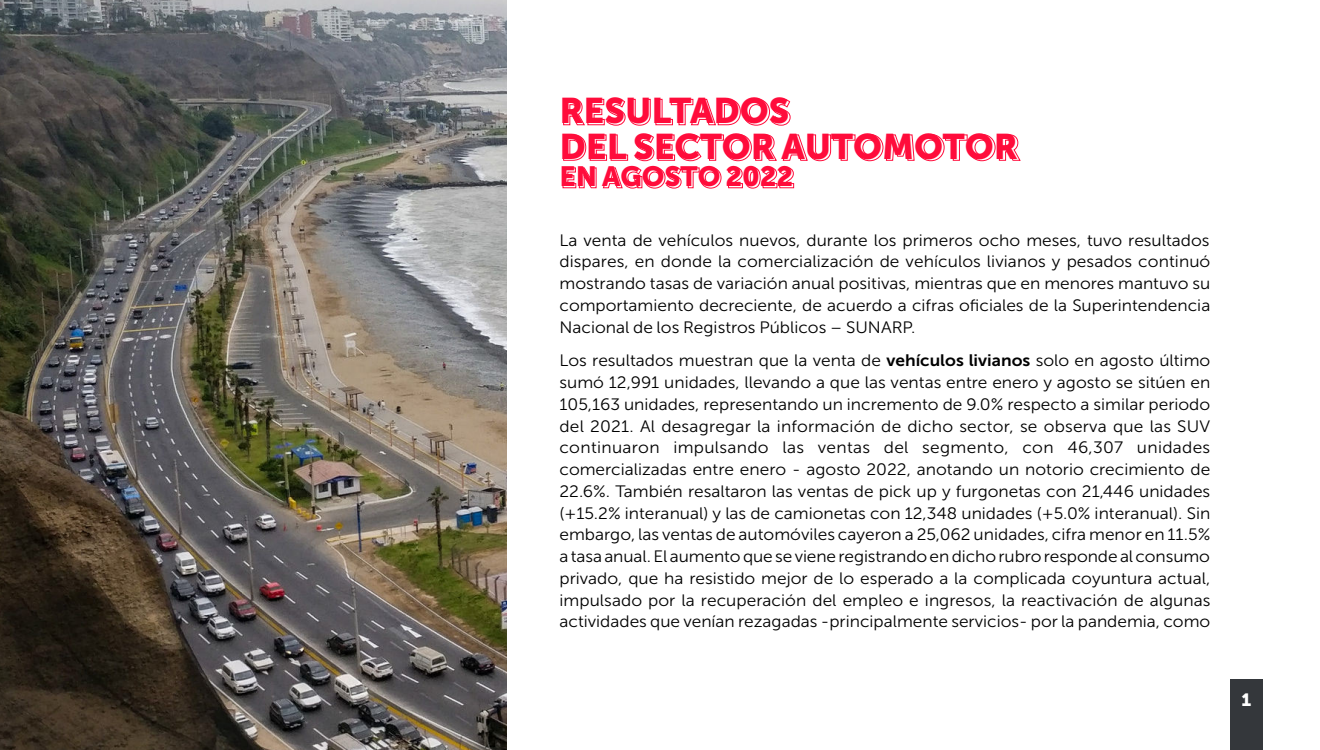
<style>
.page{position:relative;width:1320px;height:750px;background:#fff}
.page>*{position:absolute;margin:0;border:0;box-sizing:border-box;transform-origin:0 0}
.t1{font:35.4px/35.4px "Museo Sans 900";color:#ff0c3b}
.t2{font:27.75px "Museo Sans 900";color:#ff0c3b}
.t3{font:17.7px "Museo Sans 900";color:#fff}
.t4{font:16.5px/21.8px "Museo Sans 300";color:#000;text-align:justify;scale:1.05 1}
.s1{font-family:"Museo Sans 700"}
</style>
<div class="page">
<svg style="left:563px;top:98px;width:228px;height:28px"></svg>
<svg style="left:563px;top:134px;width:65px;height:27px"></svg>
<svg style="left:635px;top:134px;width:386px;height:27px"></svg>
<svg style="left:562px;top:167px;width:160px;height:22px"></svg>
<svg style="left:728px;top:167px;width:66px;height:22px"></svg>
<img style="left:0;top:0;width:507px;height:750px">
<div style="left:1230px;top:680px;width:33px;height:70px;background:#34373b"></div>
<h1 class="t1" style="left:559px;top:93px;width:460px">RESULTADOS<br>DEL SECTOR AUTOMOTOR</h1>
<h2 class="t2" style="left:559px;top:160px;width:235px">EN AGOSTO 2022</h2>
<p class="t4" style="left:560px;top:229px;width:621px">La venta de vehículos nuevos, durante los primeros ocho meses, tuvo resultados dispares, en donde la comercialización de vehículos livianos y pesados continuó mostrando tasas de variación anual positivas, mientras que en menores mantuvo su comportamiento decreciente, de acuerdo a cifras oficiales de la Superintendencia Nacional de los Registros Públicos – SUNARP.</p>
<p class="t4" style="left:560px;top:350px;width:622px">Los resultados muestran que la venta de <span class="s1">vehículos livianos</span> solo en agosto último sumó 12,991 unidades, llevando a que las ventas entre enero y agosto se sitúen en 105,163 unidades, representando un incremento de 9.0% respecto a similar periodo del 2021. Al desagregar la información de dicho sector, se observa que las SUV continuaron impulsando las ventas del segmento, con 46,307 unidades comercializadas entre enero - agosto 2022, anotando un notorio crecimiento de 22.6%. También resaltaron las ventas de pick up y furgonetas con 21,446 unidades (+15.2% interanual) y las de camionetas con 12,348 unidades (+5.0% interanual). Sin embargo, las ventas de automóviles cayeron a 25,062 unidades, cifra menor en 11.5% a tasa anual. El aumento que se viene registrando en dicho rubro responde al consumo privado, que ha resistido mejor de lo esperado a la complicada coyuntura actual, impulsado por la recuperación del empleo e ingresos, la reactivación de algunas actividades que venían rezagadas -principalmente servicios- por la pandemia, como</p>
<p class="t3" style="left:1242px;top:690px;width:11px">1</p>
</div>
